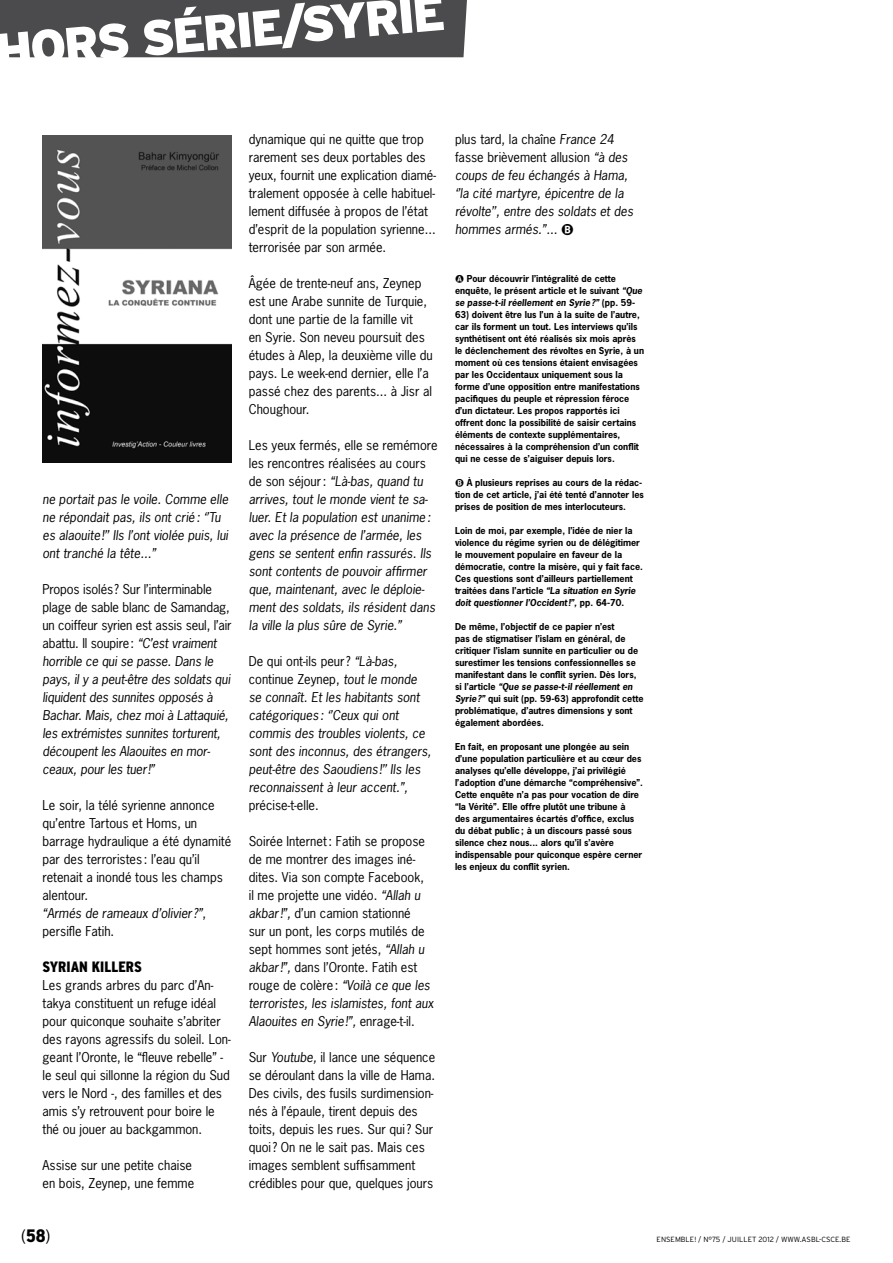
<style>
.page{position:relative;width:893px;height:1263px;background:#fff}
.page>*{position:absolute;margin:0;border:0;box-sizing:border-box;transform-origin:0 0}
.t1{font:900 49.5px "Interstate";color:#fff}
.t2{font:300 condensed 18px "Interstate";color:#000}
.t3{font:900 condensed 15px "Interstate";color:#000}
.t4{font:12.75px/18px "News Gothic Std";color:#000}
.t5{font:italic 12.75px/18px "News Gothic Std";color:#000}
.t6{font:700 9px/12px "News Gothic Std";color:#000}
.t7{font:300 7.5px "Interstate";color:#000}
.s1{font-style:normal}
.s2{font-style:italic}
.s3{font-weight:900}
</style>
<div class="page">
<div style="left:0;top:0;width:467px;height:57px;background:#4b4b4d"></div>
<img style="left:43px;top:135px;width:189px;height:327px">
<h1 class="t1" style="left:-7px;top:23px;width:453px;rotate:-5deg">hors série/syrie</h1>
<h3 class="t5" style="left:43px;top:490px;width:187px">ne portait pas le voile. Comme elle ne répondait pas, ils ont crié: ‘’Tu es alaouite!’’ Ils l’ont violée puis, lui ont tranché la tête...”</h3>
<p class="t5" style="left:43px;top:580px;width:191px"><span class="s1">Propos isolés? Sur l’interminable plage de sable blanc de Samandag, un coiffeur syrien est assis seul, l’air abattu. Il soupire:</span> “C’est vraiment horrible ce qui se passe. Dans le pays, il y a peut-être des soldats qui liquident des sunnites opposés à Bachar. Mais, chez moi à Lattaquié, les extrémistes sunnites torturent, découpent les Alaouites en mor&shy;ceaux, pour les tuer!”</p>
<h3 class="t4" style="left:43px;top:796px;width:190px">Le soir, la télé syrienne annonce qu’entre Tartous et Homs, un barrage hydraulique a été dynamité par des terroristes : l’eau qu’il retenait a inondé tous les champs alentour.<br><span class="s2">“Armés de rameaux d’olivier?”</span>, persifle Fatih.</h3>
<h3 class="t3" style="left:43px;top:958px;width:101px">SYRIAN KILLERS</h3>
<p class="t4" style="left:43px;top:976px;width:190px">Les grands arbres du parc d’An&shy;takya constituent un refuge idéal pour quiconque souhaite s’abriter des rayons agressifs du soleil. Lon&shy;geant l’Oronte, le “fleuve rebelle” - le seul qui sillonne la région du Sud vers le Nord -, des familles et des amis s’y retrouvent pour boire le thé ou jouer au backgammon.</p>
<h3 class="t4" style="left:43px;top:1156px;width:153px">Assise sur une petite chaise en bois, Zeynep, une femme</h3>
<p class="t4" style="left:249px;top:130px;width:189px">dynamique qui ne quitte que trop rarement ses deux portables des yeux, fournit une explication diamé&shy;tralement opposée à celle habituel&shy;lement diffusée à propos de l’état d’esprit de la population syrienne... terrorisée par son armée.</p>
<p class="t4" style="left:249px;top:274px;width:186px">Âgée de trente-neuf ans, Zeynep est une Arabe sunnite de Turquie, dont une partie de la famille vit<br>en Syrie. Son neveu poursuit des études à Alep, la deuxième ville du pays. Le week-end dernier, elle l’a passé chez des parents... à Jisr al<br>Choughour.</p>
<p class="t5" style="left:249px;top:437px;width:190px"><span class="s1">Les yeux fermés, elle se remémore les rencontres réalisées au cours de son séjour:</span> “Là-bas, quand tu arrives, tout le monde vient te sa&shy;luer. Et la population est unanime: avec la présence de l’armée, les gens se sentent enfin rassurés. Ils sont contents de pouvoir affirmer que, maintenant, avec le déploie&shy;ment des soldats, ils résident dans la ville la plus sûre de Syrie.”</p>
<p class="t5" style="left:249px;top:653px;width:184px"><span class="s1">De qui ont-ils peur?</span> “Là-bas, <span class="s1">continue Zeynep,</span> tout le monde se connaît. Et les habitants sont catégoriques : ‘’Ceux qui ont commis des troubles violents, ce sont des inconnus, des étrangers, peut-être des Saoudiens !’’ Ils les reconnaissent à leur accent.”,</p>
<h3 class="t4" style="left:249px;top:796px;width:72px">précise-t-elle.</h3>
<p class="t4" style="left:249px;top:832px;width:186px">Soirée Internet: Fatih se propose de me montrer des images iné&shy;dites. Via son compte Facebook,<br>il me projette une vidéo. <span class="s2">“Allah u akbar!”,</span> d’un camion stationné<br>sur un pont, les corps mutilés de sept hommes sont jetés, <span class="s2">“Allah u akbar!”,</span> dans l’Oronte. Fatih est rouge de colère: <span class="s2">“Voilà ce que les terroristes, les islamistes, font aux Alaouites en Syrie!”,</span> enrage-t-il.</p>
<p class="t4" style="left:249px;top:1048px;width:188px">Sur <span class="s2">Youtube,</span> il lance une séquence se déroulant dans la ville de Hama.<br>Des civils, des fusils surdimension&shy;nés à l’épaule, tirent depuis des toits, depuis les rues. Sur qui? Sur quoi? On ne le sait pas. Mais ces images semblent suffisamment crédibles pour que, quelques jours</p>
<h3 class="t5" style="left:455px;top:131px;width:180px"><span class="s1">plus tard, la chaîne</span> France 24 <span class="s1">fasse brièvement allusion</span> “à des coups de feu échangés à Hama, ‘’la cité martyre, épicentre de la révolte’’, entre des soldats et des hommes armés.”...</h3>
<p class="t6" style="left:455px;top:272px;width:189px;text-indent:12px">Pour découvrir l’intégralité de cette enquête, le présent article et le suivant <span class="s2">“Que se passe-t-il réellement en Syrie?”</span> (pp. 59-</p>
<p class="t6" style="left:455px;top:308px;width:191px">63) doivent être lus l’un à la suite de l’autre, car ils forment un tout. Les interviews qu’ils synthétisent ont été réalisés six mois après le déclenchement des révoltes en Syrie, à un moment où ces tensions étaient envisagées par les Occidentaux uniquement sous la forme d’une opposition entre manifestations pacifiques du peuple et répression féroce d’un dictateur. Les propos rapportés ici offrent donc la possibilité de saisir certains éléments de contexte supplémentaires, nécessaires à la compréhension d’un conflit qui ne cesse de s’aiguiser depuis lors.</p>
<p class="t6" style="left:455px;top:476px;width:190px;text-indent:12px">À plusieurs reprises au cours de la rédac&shy;tion de cet article, j’ai été tenté d’annoter les prises de position de mes interlocuteurs.</p>
<p class="t6" style="left:455px;top:524px;width:189px">Loin de moi, par exemple, l’idée de nier la violence du régime syrien ou de délégitimer le mouvement populaire en faveur de la démocratie, contre la misère, qui y fait face.<br>Ces questions sont d’ailleurs partiellement traitées dans l’article <span class="s2">“La situation en Syrie doit questionner l’Occident!”,</span> pp. 64-70.</p>
<p class="t6" style="left:455px;top:620px;width:190px">De même, l’objectif de ce papier n’est<br>pas de stigmatiser l’islam en général, de critiquer l’islam sunnite en particulier ou de surestimer les tensions confessionnelles se manifestant dans le conflit syrien. Dès lors, si l’article <span class="s2">“Que se passe-t-il réellement en Syrie?”</span> qui suit (pp. 59-63) approfondit cette problématique, d’autres dimensions y sont également abordées.</p>
<p class="t6" style="left:455px;top:740px;width:189px">En fait, en proposant une plongée au sein d’une population particulière et au cœur des analyses qu’elle développe, j’ai privilégié l’adoption d’une démarche “compréhensive”.<br>Cette enquête n’a pas pour vocation de dire “la Vérité”. Elle offre plutôt une tribune à<br>des argumentaires écartés d’office, exclus du débat public; à un discours passé sous silence chez nous... alors qu’il s’avère indispensable pour quiconque espère cerner les enjeux du conflit syrien.</p>
<h2 class="t2" style="left:21px;top:1225px;width:31px">(<span class="s3">58</span>)</h2>
<p class="t7" style="left:657px;top:1235px;width:190px">ENSEMBLE! / N°75 / JUILLET 2012 / WWW.ASBL-CSCE.BE</p>
</div>
